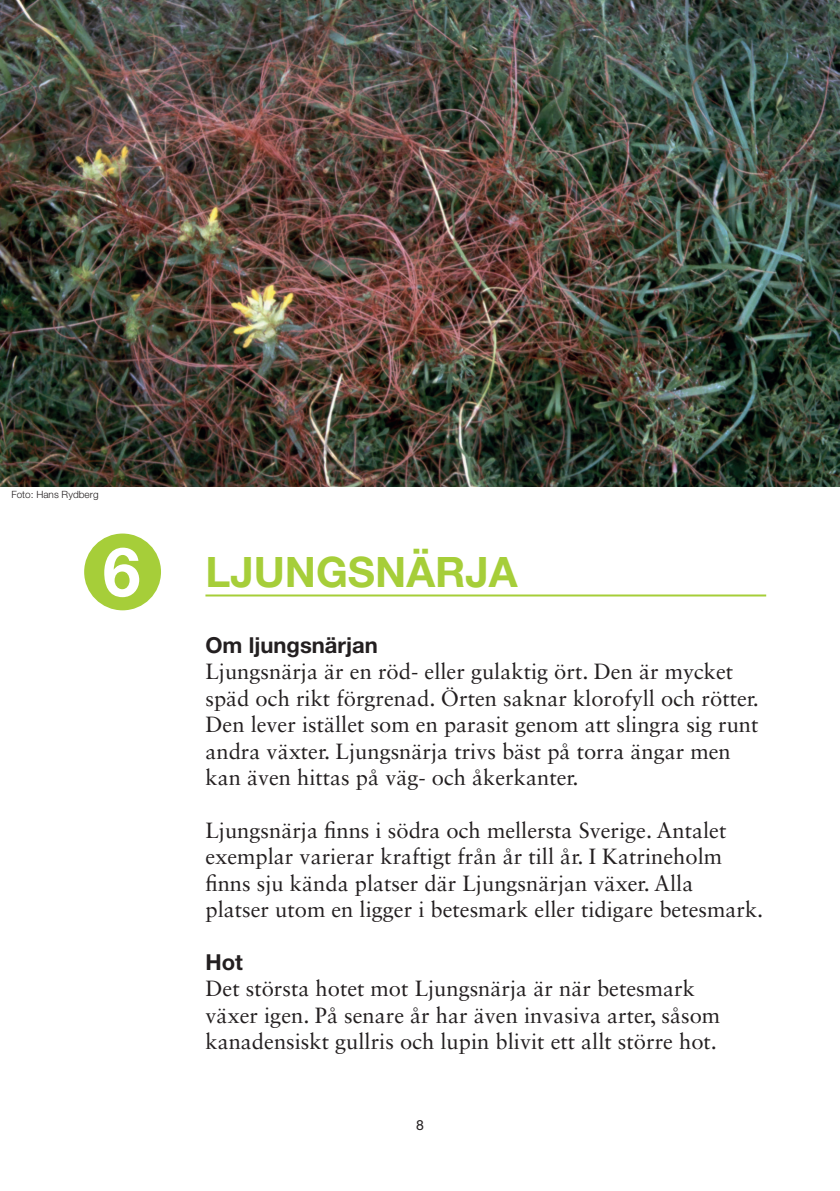
<style>
.page{position:relative;width:840px;height:1191px;background:#fff}
.page>*{position:absolute;margin:0;border:0;box-sizing:border-box;transform-origin:0 0}
.t1{font:700 42px "Helvetica Neue LT Std";color:#a6ce39}
.t2{font:22px/26.4px "Sabon LT Std";color:#231f20}
.t3{font:700 22px "Helvetica Neue LT Std";color:#231f20}
.t4{font:14px "Helvetica Neue LT Std";color:#231f20}
.t5{font:300 10px "Helvetica Neue LT Std";color:#231f20}
.s1{font-size:68px;color:#fff}
</style>
<div class="page">
<img style="left:0;top:0;width:839px;height:486px">
<div style="left:84px;top:533px;width:77px;height:77px;background:#a6ce39;border-radius:50%"></div>
<hr style="left:205px;top:594px;width:560px;height:2px;background:#a6ce39">
<p class="t5" style="left:11px;top:488px;width:89px">Foto: Hans Rydberg</p>
<h1 class="t1" style="left:103px;top:546px;width:416px"><span class="s1">6</span> LJUNGSNÄRJA</h1>
<p class="t3" style="left:205px;top:631px;width:174px">Om ljungsnärjan</p>
<p class="t2" style="left:205px;top:658px;width:555px">Ljungsnärja är en röd- eller gulaktig ört. Den är mycket späd och rikt förgrenad. Örten saknar klorofyll och rötter.<br>Den lever istället som en parasit genom att slingra sig runt andra växter. Ljungsnärja trivs bäst på torra ängar men kan även hittas på väg- och åkerkanter.</p>
<p class="t2" style="left:205px;top:817px;width:559px">Ljungsnärja finns i södra och mellersta Sverige. Antalet exemplar varierar kraftigt från år till år. I Katrineholm finns sju kända platser där Ljungsnärjan växer. Alla<br>platser utom en ligger i betesmark eller tidigare betesmark.</p>
<p class="t3" style="left:205px;top:948px;width:39px">Hot</p>
<p class="t2" style="left:205px;top:975px;width:516px">Det största hotet mot Ljungsnärja är när betesmark växer igen. På senare år har även invasiva arter, såsom kanadensiskt gullris och lupin blivit ett allt större hot.</p>
<p class="t4" style="left:416px;top:1117px;width:9px">8</p>
</div>
